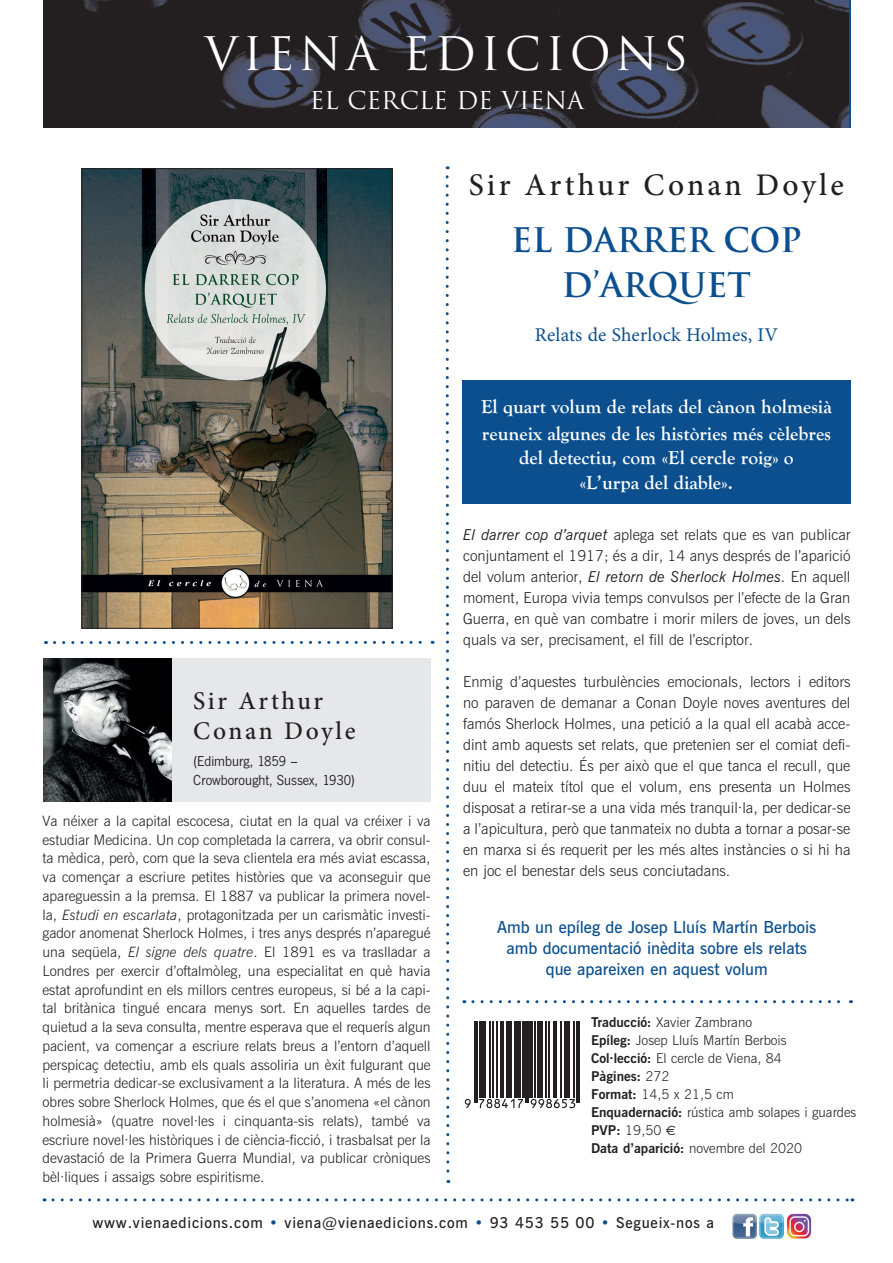
<style>
.page{position:relative;width:893px;height:1263px;background:#fff}
.page>*{position:absolute;margin:0;border:0;box-sizing:border-box;transform-origin:0 0}
.t1{font:45px "Trajan";letter-spacing:.1em;color:#fff}
.t2{font:700 33px/45px "Trajan";color:#0b4f8e;text-align:center}
.t3{font:500 31.5px "Minion Pro";letter-spacing:.1em;color:#231f20}
.t4{font:500 25.5px/30px "Minion Pro";letter-spacing:.1em;color:#231f20}
.t5{font:24px "Trajan";color:#fff}
.t6{font:700 19.5px/27px "Goudy Old Style T";color:#fff}
.t7{font:19.5px "Minion Pro";letter-spacing:.01em;color:#0b4f8e}
.t8{font:600 16.5px/21px "News Gothic BT";color:#0b4f8e;text-align:center}
.t9{font:300 15px/21px "News Gothic BT";color:#231f20;text-align:justify}
.t10{font:600 15px "News Gothic BT";letter-spacing:.05em;color:#231f20}
.t11{font:15px/19.5px "News Got T";color:#231f20}
.t12{font:300 14.25px/18.8px "News Gothic BT";color:#231f20;text-align:justify}
.t13{font:300 13.5px/18px "News Gothic BT";color:#231f20}
.s1{font-style:italic}
.s2{font-weight:400;font-style:italic}
.s3{font-weight:700}
.s4{font-family:"Euro Sans";font-weight:400}
.s5{color:#0b4f8e}
</style>
<div class="page">
<img style="left:83px;top:170px;width:308px;height:457px">
<div style="left:81px;top:168px;width:312px;height:461px;border:1px solid #231f20"></div>
<svg style="left:445px;top:166px;width:6px;height:1017px"></svg>
<svg style="left:55px;top:641px;width:378px;height:3px"></svg>
<svg style="left:473px;top:1000px;width:378px;height:3px"></svg>
<div style="left:462px;top:381px;width:388px;height:123px;background:#0b4f8e"></div>
<img style="left:44px;top:0;width:804px;height:128px">
<svg style="left:53px;top:1198px;width:800px;height:3px"></svg>
<svg style="left:464px;top:1021px;width:116px;height:88px"></svg>
<svg style="left:465px;top:1099px;width:6px;height:9px"></svg>
<hr style="left:475px;top:1021px;width:1px;height:82px;background:#231f20">
<hr style="left:477px;top:1021px;width:1px;height:82px;background:#231f20">
<hr style="left:479px;top:1021px;width:3px;height:76px;background:#231f20">
<hr style="left:483px;top:1021px;width:3px;height:76px;background:#231f20">
<hr style="left:489px;top:1021px;width:1px;height:76px;background:#231f20">
<hr style="left:492px;top:1021px;width:1px;height:76px;background:#231f20">
<hr style="left:497px;top:1021px;width:1px;height:76px;background:#231f20">
<hr style="left:500px;top:1021px;width:1px;height:76px;background:#231f20">
<hr style="left:502px;top:1021px;width:1px;height:76px;background:#231f20">
<hr style="left:507px;top:1021px;width:2px;height:76px;background:#231f20">
<hr style="left:510px;top:1021px;width:2px;height:76px;background:#231f20">
<hr style="left:514px;top:1021px;width:2px;height:76px;background:#231f20">
<svg style="left:479px;top:1099px;width:44px;height:9px"></svg>
<hr style="left:517px;top:1021px;width:4px;height:76px;background:#231f20">
<hr style="left:522px;top:1021px;width:2px;height:76px;background:#231f20">
<hr style="left:525px;top:1021px;width:1px;height:82px;background:#231f20">
<hr style="left:528px;top:1021px;width:1px;height:82px;background:#231f20">
<hr style="left:530px;top:1021px;width:3px;height:76px;background:#231f20">
<hr style="left:534px;top:1021px;width:1px;height:76px;background:#231f20">
<hr style="left:537px;top:1021px;width:4px;height:76px;background:#231f20">
<hr style="left:542px;top:1021px;width:1px;height:76px;background:#231f20">
<hr style="left:545px;top:1021px;width:1px;height:76px;background:#231f20">
<hr style="left:548px;top:1021px;width:2px;height:76px;background:#231f20">
<hr style="left:553px;top:1021px;width:1px;height:76px;background:#231f20">
<hr style="left:555px;top:1021px;width:1px;height:76px;background:#231f20">
<hr style="left:561px;top:1021px;width:1px;height:76px;background:#231f20">
<hr style="left:564px;top:1021px;width:3px;height:76px;background:#231f20">
<svg style="left:531px;top:1099px;width:44px;height:9px"></svg>
<hr style="left:568px;top:1021px;width:1px;height:76px;background:#231f20">
<hr style="left:574px;top:1021px;width:1px;height:76px;background:#231f20">
<hr style="left:576px;top:1021px;width:1px;height:82px;background:#231f20">
<hr style="left:578px;top:1021px;width:1px;height:82px;background:#231f20">
<img style="left:732px;top:1213px;width:80px;height:26px">
<div style="left:43px;top:658px;width:388px;height:143px;background:#e6e7e9"></div>
<img style="left:43px;top:658px;width:129px;height:143px">
<h1 class="t1" style="left:205px;top:26px;width:485px">VIENA EDICIONS</h1>
<h3 class="t5" style="left:310px;top:85px;width:276px">EL CERCLE DE VIENA</h3>
<h3 class="t3" style="left:469px;top:164px;width:377px">Sir Arthur Conan Doyle</h3>
<h2 class="t2" style="left:511px;top:218px;width:292px">EL DARRER COP<br>D’ARQUET</h2>
<h3 class="t7" style="left:535px;top:322px;width:245px">Relats de Sherlock Holmes, IV</h3>
<h3 class="t4" style="left:193px;top:686px;width:164px">Sir Arthur<br>Conan Doyle</h3>
<p class="t11" style="left:193px;top:751px;width:163px">(Edimburg, 1859 –<br>Crowborought, Sussex, 1930)</p>
<p class="t12" style="left:43px;top:811px;width:390px">Va néixer a la capital escocesa, ciutat en la qual va créixer i va estudiar Medicina. Un cop completada la carrera, va obrir consul&shy;ta mèdica, però, com que la seva clientela era més aviat escassa, va començar a escriure petites històries que va aconseguir que apareguessin a la premsa. El 1887 va publicar la primera novel· la, <span class="s1">Estudi en escarlata</span>, protagonitzada per un carismàtic investi&shy;gador anomenat Sherlock Holmes, i tres anys després n’aparegué una seqüela, <span class="s1">El signe dels quatre</span>. El 1891 es va traslladar a Londres per exercir d’oftalmòleg, una especialitat en què havia estat aprofundint en els millors centres europeus, si bé a la capi&shy;tal britànica tingué encara menys sort. En aquelles tardes de quietud a la seva consulta, mentre esperava que el requerís algun pacient, va començar a escriure relats breus a l’entorn d’aquell perspicaç detectiu, amb els quals assoliria un èxit fulgurant que li permetria dedicar-se exclusivament a la literatura. A més de les obres sobre Sherlock Holmes, que és el que s’anomena «el cànon holmesià» (quatre novel·les i cinquanta-sis relats), també va escriure novel·les històriques i de ciència-ficció, i trasbalsat per la devastació de la Primera Guerra Mundial, va publicar cròniques bèl·liques i assaigs sobre espiritisme.</p>
<h3 class="t6" style="left:481px;top:394px;width:352px">El quart volum de relats del cànon holmesià reuneix algunes de les històries més cèlebres</h3>
<h3 class="t6" style="left:519px;top:446px;width:276px;line-height:24px;text-align:center">del detectiu, com «El cercle roig» o «L’urpa del diable».</h3>
<p class="t9" style="left:463px;top:524px;width:389px"><span class="s2">El darrer cop d’arquet</span> aplega set relats que es van publicar conjuntament el 1917; és a dir, 14 anys després de l’aparició del volum anterior, <span class="s2">El retorn de Sherlock Holmes</span>. En aquell moment, Europa vivia temps convulsos per l’efecte de la Gran Guerra, en què van combatre i morir milers de joves, un dels quals va ser, precisament, el fill de l’escriptor.</p>
<p class="t9" style="left:463px;top:671px;width:389px">Enmig d’aquestes turbulències emocionals, lectors i editors no paraven de demanar a Conan Doyle noves aventures del famós Sherlock Holmes, una petició a la qual ell acabà acce&shy;dint amb aquests set relats, que pretenien ser el comiat defi&shy;nitiu del detectiu. És per això que el que tanca el recull, que duu el mateix títol que el volum, ens presenta un Holmes disposat a retirar-se a una vida més tranquil·la, per dedicar-se a l’apicultura, però que tanmateix no dubta a tornar a posar-se en marxa si és requerit per les més altes instàncies o si hi ha en joc el benestar dels seus conciutadans.</p>
<p class="t8" style="left:497px;top:916px;width:321px">Amb un epíleg de Josep Lluís Martín Berbois amb documentació inèdita sobre els relats que apareixen en aquest volum</p>
<p class="t13" style="left:591px;top:1013px;width:267px"><span class="s3">Traducció:</span> Xavier Zambrano<br><span class="s3">Epíleg:</span> Josep Lluís Martín Berbois<br><span class="s3">Col·lecció:</span> El cercle de Viena, 84<br><span class="s3">Pàgines:</span> 272<br><span class="s3">Format:</span> 14,5 x 21,5 cm<br><span class="s3">Enquadernació:</span> rústica amb solapes i guardes<br><span class="s3">PVP:</span> 19,50 <span class="s4">€<br></span><span class="s3">Data d’aparició:</span> novembre del 2020</p>
<p class="t10" style="left:92px;top:1213px;width:623px">www.vienaedicions.com <span class="s5">•</span> viena@vienaedicions.com <span class="s5">•</span> 93 453 55 00 <span class="s5">•</span> Segueix-nos a</p>
</div>
